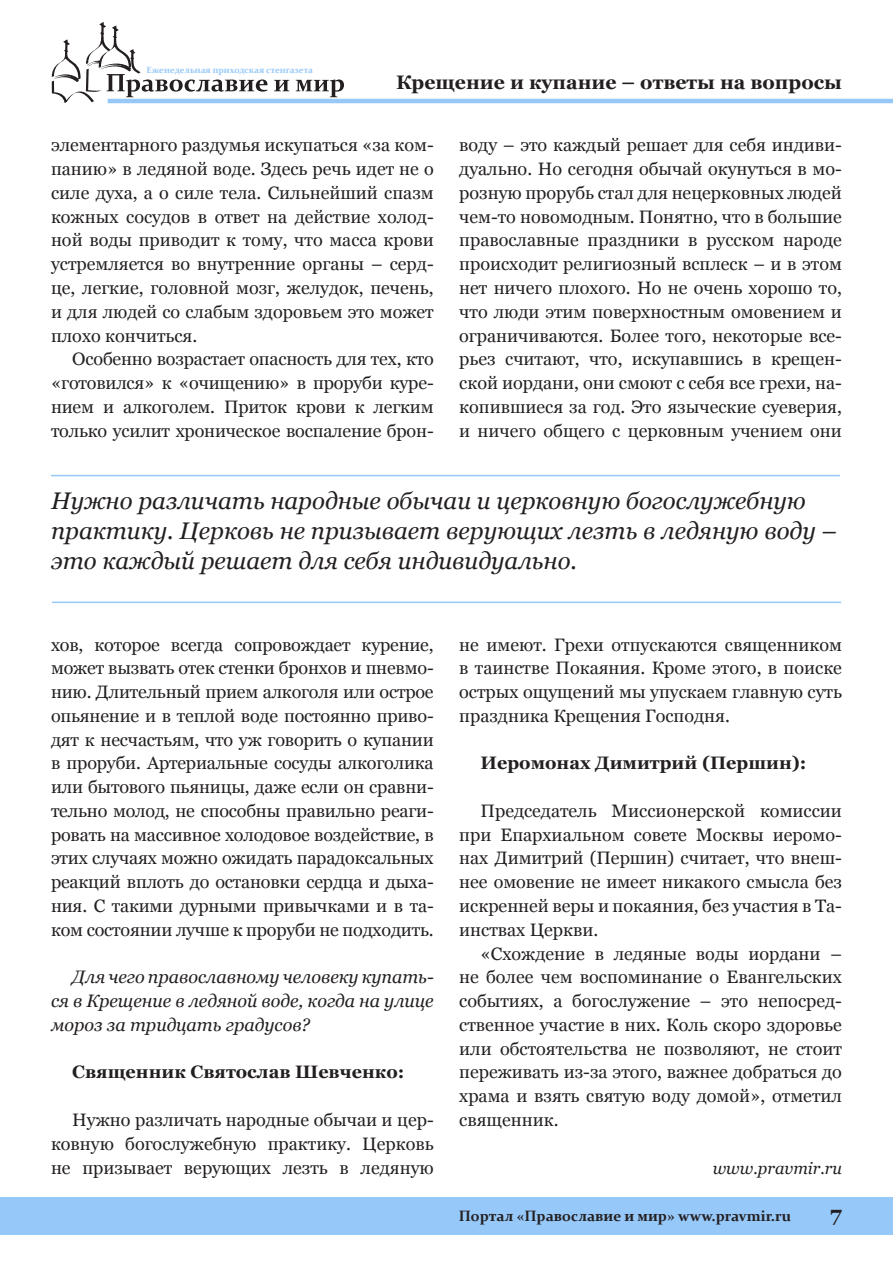
<style>
.page{position:relative;width:893px;height:1263px;background:#fff}
.page>*{position:absolute;margin:0;border:0;box-sizing:border-box;transform-origin:0 0}
.Text{font:italic 24px/30px "Georgia";color:#231f20}
.t1{font:700 21px "Georgia";color:#231f20}
.Podzagolovok{font:700 19.5px "Georgia";color:#231f20}
.Text-2{font:18px/23.7px "Georgia";color:#231f20;text-align:justify}
.Text-3{font:italic 18px/23.7px "Georgia";color:#231f20;text-align:justify}
.Text-4{font:700 18px "Georgia";color:#231f20}
.Bibliography{font:italic 16.5px "Georgia";color:#231f20}
.t2{font:700 15px "Constantia";color:#231f20}
.t3{font:700 9px "Constantia";color:#96c8fa}
</style>
<div class="page">
<svg style="left:52px;top:22px;width:215px;height:81px"></svg>
<svg style="left:274px;top:80px;width:15px;height:11px"></svg>
<svg style="left:296px;top:79px;width:48px;height:18px"></svg>
<hr style="left:108px;top:99px;width:785px;height:4px;background:#96c8fa">
<div style="left:0;top:1197px;width:893px;height:37px;background:#96c8fa"></div>
<hr style="left:51px;top:475px;width:789px;height:1px;background:#96c8fa">
<hr style="left:52px;top:602px;width:789px;height:1px;background:#96c8fa">
<p class="t3" style="left:147px;top:64px;width:168px">Еженедельная приходская стенгазета</p>
<p class="Podzagolovok" style="left:396px;top:69px;width:447px">Крещение и купание – ответы на вопросы</p>
<p class="Text-2" style="left:51px;top:134px;width:384px">элементарного раздумья искупаться «за ком&shy;панию» в ледяной воде. Здесь речь идет не о силе духа, а о силе тела. Сильнейший спазм кожных сосудов в ответ на действие холод&shy;ной воды приводит к тому, что масса крови устремляется во внутренние органы – серд&shy;це, легкие, головной мозг, желудок, печень, и для людей со слабым здоровьем это может плохо кончиться.</p>
<p class="Text-2" style="left:51px;top:348px;width:384px;text-indent:21px">Особенно возрастает опасность для тех, кто «готовился» к «очищению» в проруби куре&shy;нием и алкоголем. Приток крови к легким только усилит хроническое воспаление брон-</p>
<p class="Text-2" style="left:459px;top:134px;width:384px">воду – это каждый решает для себя индиви&shy;дуально. Но сегодня обычай окунуться в мо&shy;розную прорубь стал для нецерковных людей чем-то новомодным. Понятно, что в большие православные праздники в русском народе происходит религиозный всплеск – и в этом нет ничего плохого. Но не очень хорошо то, что люди этим поверхностным омовением и ограничиваются. Более того, некоторые все&shy;рьез считают, что, искупавшись в крещен&shy;ской иордани, они смоют с себя все грехи, на&shy;копившиеся за год. Это языческие суеверия, и ничего общего с церковным учением они</p>
<p class="Text" style="left:51px;top:486px;width:787px">Нужно различать народные обычаи и церковную богослужебную практику. Церковь не призывает верующих лезть в ледяную воду – это каждый решает для себя индивидуально.</p>
<p class="Text-2" style="left:51px;top:633px;width:384px">хов, которое всегда сопровождает курение, может вызвать отек стенки бронхов и пневмо&shy;нию. Длительный прием алкоголя или острое опьянение и в теплой воде постоянно приво&shy;дят к несчастьям, что уж говорить о купании в проруби. Артериальные сосуды алкоголика или бытового пьяницы, даже если он сравни&shy;тельно молод, не способны правильно реаги&shy;ровать на массивное холодовое воздействие, в этих случаях можно ожидать парадоксальных реакций вплоть до остановки сердца и дыха&shy;ния. С такими дурными привычками и в та&shy;ком состоянии лучше к проруби не подходить.</p>
<p class="Text-3" style="left:51px;top:965px;width:384px;text-indent:21px">Для чего православному человеку купать&shy;ся в Крещение в ледяной воде, когда на улице мороз за тридцать градусов?</p>
<p class="Text-4" style="left:72px;top:1060px;width:334px">Священник Святослав Шевченко:</p>
<p class="Text-2" style="left:51px;top:1108px;width:384px;text-indent:21px">Нужно различать народные обычаи и цер&shy;ковную богослужебную практику. Церковь не призывает верующих лезть в ледяную</p>
<p class="Text-2" style="left:459px;top:633px;width:384px">не имеют. Грехи отпускаются священником в таинстве Покаяния. Кроме этого, в поиске острых ощущений мы упускаем главную суть праздника Крещения Господня.</p>
<p class="Text-4" style="left:480px;top:752px;width:327px">Иеромонах Димитрий (Першин):</p>
<p class="Text-2" style="left:459px;top:799px;width:384px;text-indent:21px">Председатель Миссионерской комиссии при Епархиальном совете Москвы иеромо&shy;нах Димитрий (Першин) считает, что внеш&shy;нее омовение не имеет никакого смысла без искренней веры и покаяния, без участия в Та&shy;инствах Церкви.</p>
<p class="Text-2" style="left:459px;top:942px;width:384px;text-indent:21px">«Схождение в ледяные воды иордани – не более чем воспоминание о Евангельских событиях, а богослужение – это непосред&shy;ственное участие в них. Коль скоро здоровье или обстоятельства не позволяют, не стоит переживать из-за этого, важнее добраться до храма и взять святую воду домой», отметил священник.</p>
<p class="Bibliography" style="left:713px;top:1157px;width:131px">www.pravmir.ru</p>
<p class="t2" style="left:459px;top:1205px;width:334px">Портал «Православие и мир» www.pravmir.ru</p>
<p class="t1" style="left:830px;top:1200px;width:13px">7</p>
</div>
